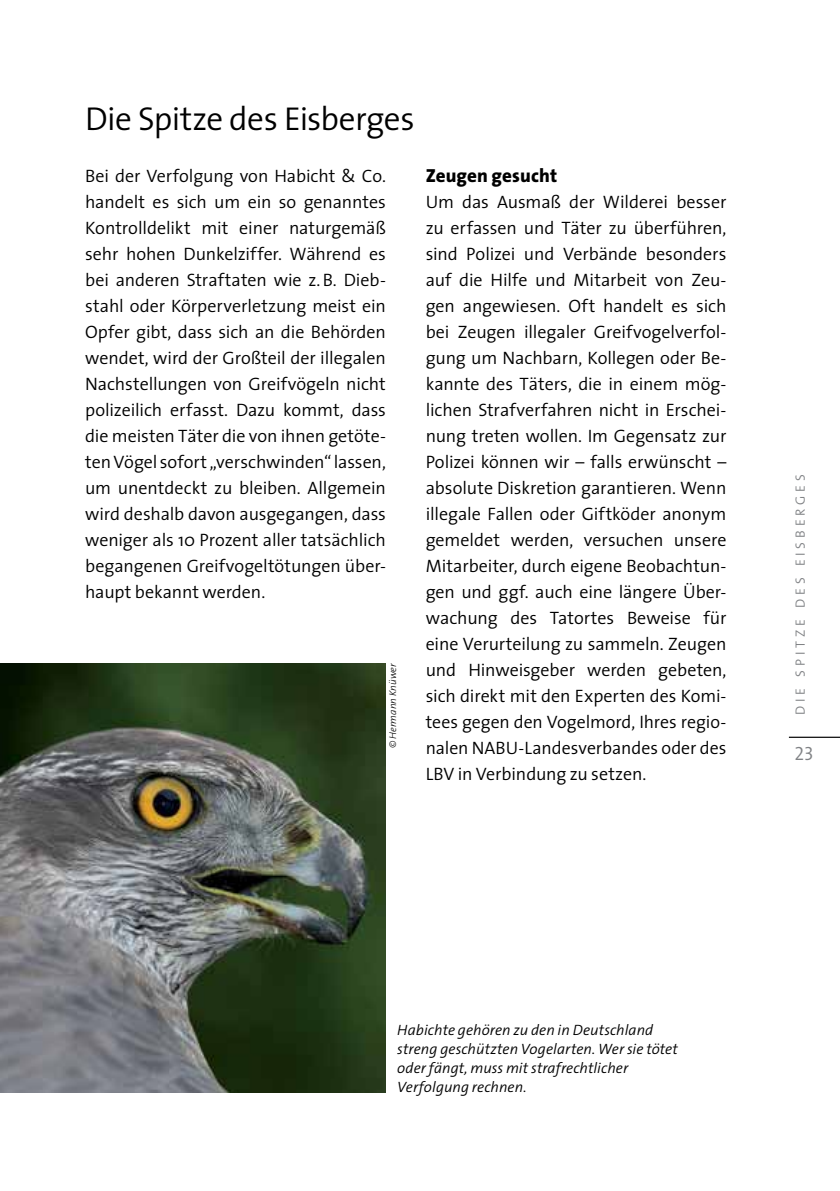
<style>
.page{position:relative;width:840px;height:1191px;background:#fff}
.page>*{position:absolute;margin:0;border:0;box-sizing:border-box;transform-origin:0 0}
.t1{font:300 33.2px "The Sans";letter-spacing:-.02em;color:#000}
.t2{font:19.2px "The Sans Semi Light Caps";color:#808285}
.t3{font:800 19px "The Sans";letter-spacing:.005em;color:#000}
.t4{font:300 18px/26px "The Sans";letter-spacing:-.005em;color:#000;text-align:justify}
.t5{font:italic 300 15px/19px "The Sans";color:#000}
.t6{font:300 13.4px "The Sans";letter-spacing:.285em;color:#808285}
.t7{font:italic 300 10px "The Sans";letter-spacing:.01em;color:#000}
</style>
<div class="page">
<hr style="left:788px;top:736px;width:51px;height:2px;background:#000">
<img style="left:0;top:663px;width:386px;height:429px">
<h1 class="t1" style="left:85px;top:91px;width:331px">Die Spitze des Eisberges</h1>
<p class="t4" style="left:85px;top:162px;width:302px">Bei der Verfolgung von Habicht &amp; Co. handelt es sich um ein so genanntes Kontrolldelikt mit einer naturgemäß sehr hohen Dunkelziffer. Während es bei anderen Straftaten wie z.B. Dieb&shy;stahl oder Körperverletzung meist ein Opfer gibt, dass sich an die Behörden wendet, wird der Großteil der illegalen Nachstellungen von Greifvögeln nicht polizeilich erfasst. Dazu kommt, dass die meisten Täter die von ihnen getöte&shy;ten Vögel sofort „verschwinden“ lassen, um unentdeckt zu bleiben. Allgemein wird deshalb davon ausgegangen, dass weniger als 10 Prozent aller tatsächlich begangenen Greifvogeltötungen über&shy;haupt bekannt werden.</p>
<p class="t3" style="left:425px;top:160px;width:133px">Zeugen gesucht</p>
<p class="t4" style="left:425px;top:188px;width:302px">Um das Ausmaß der Wilderei besser zu erfassen und Täter zu überführen, sind Polizei und Verbände besonders auf die Hilfe und Mitarbeit von Zeu&shy;gen angewiesen. Oft handelt es sich bei Zeugen illegaler Greifvogelverfol&shy;gung um Nachbarn, Kollegen oder Be&shy;kannte des Täters, die in einem mög&shy;lichen Strafverfahren nicht in Erschei&shy;nung treten wollen. Im Gegensatz zur Polizei können wir – falls erwünscht – absolute Diskretion garantieren. Wenn illegale Fallen oder Giftköder anonym gemeldet werden, versuchen unsere Mitarbeiter, durch eigene Beobachtun&shy;gen und ggf. auch eine längere Über&shy;wachung des Tatortes Beweise für eine Verurteilung zu sammeln. Zeugen und Hinweisgeber werden gebeten, sich direkt mit den Experten des Komi&shy;tees gegen den Vogelmord, Ihres regio&shy;nalen NABU-Landesverbandes oder des LBV in Verbindung zu setzen.</p>
<p class="t7" style="left:384px;top:748px;width:87px;rotate:-90deg">© Hermann Knüwer</p>
<p class="t6" style="left:788px;top:715px;width:243px;rotate:-90deg">die spitze des eisberges</p>
<p class="t2" style="left:794px;top:737px;width:21px">23</p>
<p class="t5" style="left:397px;top:1020px;width:282px">Habichte gehören zu den in Deutschland streng geschützten Vogelarten. Wer sie tötet oder fängt, muss mit strafrechtlicher Verfolgung rechnen.</p>
</div>
